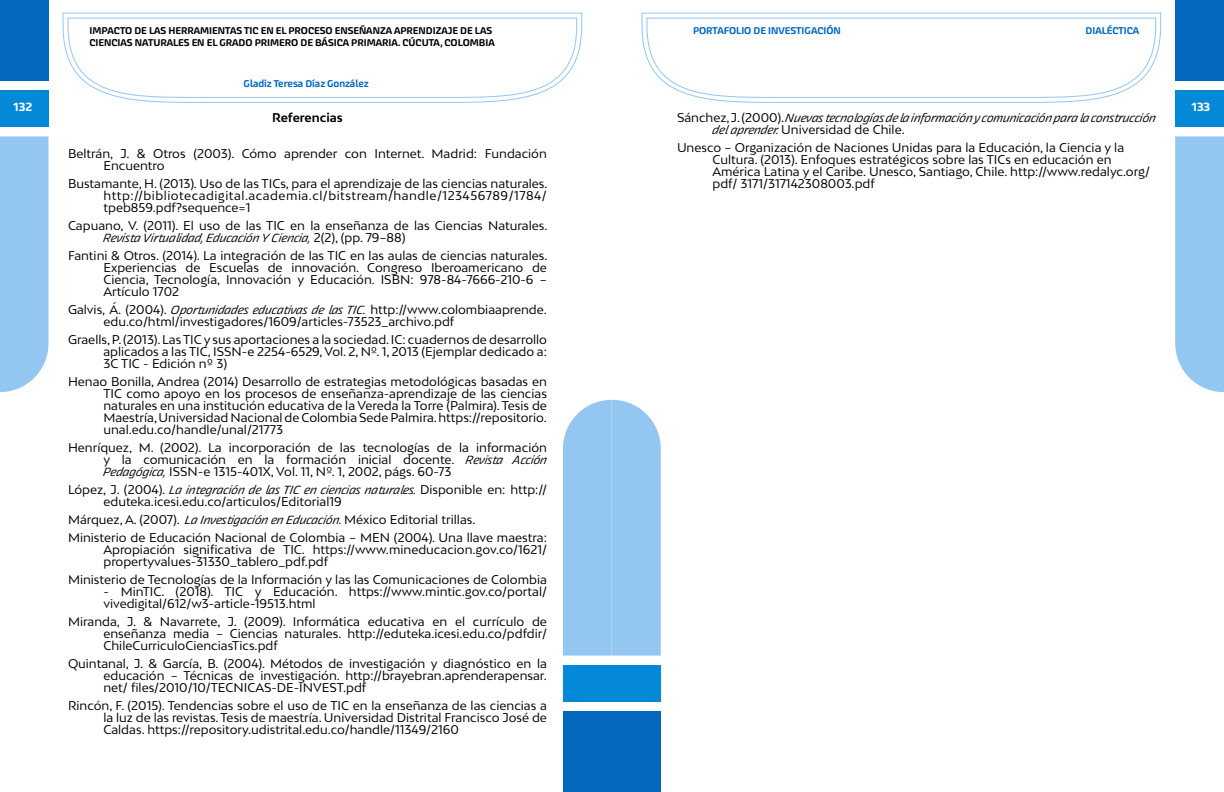
<style>
.page{position:relative;width:1224px;height:792px;background:#fff}
.page>*{position:absolute;margin:0;border:0;box-sizing:border-box;transform-origin:0 0}
.t1{font:12px/12px "Bw Mitga";color:#000;text-align:justify}
.t2{font:12px/12px "Akceler C";color:#000}
.t3{font:700 12px "Bw Mitga";color:#000}
.t4{font:500 12px "Akceler Aalt";color:#fff}
.t5{font:500 10px/12px "Akceler Aalt";color:#000}
.t6{font:500 10px "Akceler Aalt";color:#0068c2}
.s1{font-family:"Akceler C"}
.s2{font-family:"Bw Mitga"}
</style>
<div class="page">
<div style="left:0;top:0;width:49px;height:81px;background:#0468be"></div>
<div style="left:0;top:90px;width:49px;height:37px;background:#0489d8"></div>
<div style="left:0;top:136px;width:49px;height:256px;background:#93c6f1"></div>
<div style="left:563px;top:711px;width:49px;height:81px;background:#0468be"></div>
<div style="left:563px;top:665px;width:49px;height:37px;background:#0489d8"></div>
<svg style="left:62px;top:12px;width:521px;height:91px"></svg>
<svg style="left:67px;top:17px;width:511px;height:81px"></svg>
<div style="left:1175px;top:0;width:49px;height:81px;background:#0468be"></div>
<div style="left:1175px;top:90px;width:49px;height:37px;background:#0489d8"></div>
<div style="left:1175px;top:136px;width:49px;height:256px;background:#93c6f1"></div>
<div style="left:612px;top:711px;width:49px;height:81px;background:#0468be"></div>
<div style="left:612px;top:665px;width:49px;height:37px;background:#0489d8"></div>
<div style="left:563px;top:400px;width:98px;height:256px;background:#93c6f1"></div>
<svg style="left:641px;top:12px;width:521px;height:91px"></svg>
<svg style="left:646px;top:17px;width:511px;height:81px"></svg>
<p class="t5" style="left:90px;top:24px;width:407px">IMPACTO DE LAS HERRAMIENTAS TIC EN EL PROCESO ENSEÑANZA APRENDIZAJE DE LAS<br>CIENCIAS NATURALES EN EL GRADO PRIMERO DE BÁSICA PRIMARIA. CÚCUTA, COLOMBIA</p>
<p class="t6" style="left:693px;top:23px;width:149px">PORTAFOLIO DE INVESTIGACIÓN</p>
<p class="t6" style="left:1085px;top:23px;width:55px">DIALÉCTICA</p>
<p class="t6" style="left:244px;top:76px;width:126px">Gladiz Teresa Díaz González</p>
<p class="t4" style="left:14px;top:98px;width:20px">132</p>
<p class="t4" style="left:1192px;top:98px;width:20px">133</p>
<p class="t3" style="left:272px;top:110px;width:72px">Referencias</p>
<p class="t1" style="left:103px;top:148px;width:445px;text-indent:-35px">Beltrán, J. &amp; Otros (2003). Cómo aprender con Internet. Madrid: Fundación<br>Encuentro</p>
<p class="t1" style="left:103px;top:178px;width:446px;text-indent:-35px">Bustamante, H. (2013). Uso de las TICs, para el aprendizaje de las ciencias naturales. http://bibliotecadigital.academia.cl/bitstream/handle/123456789/1784/ tpeb859.pdf?sequence=1</p>
<p class="t1" style="left:103px;top:220px;width:446px;text-indent:-35px">Capuano, V. (2011). El uso de las TIC en la enseñanza de las Ciencias Naturales.<br><span class="s1">Revista Virtualidad, Educación Y Ciencia,</span> 2(2), (pp. 79–88)</p>
<p class="t1" style="left:103px;top:250px;width:446px;text-indent:-35px">Fantini &amp; Otros. (2014). La integración de las TIC en las aulas de ciencias naturales.<br>Experiencias de Escuelas de innovación. Congreso Iberoamericano de Ciencia, Tecnología, Innovación y Educación. ISBN: 978-84-7666-210-6 – Artículo 1702</p>
<p class="t1" style="left:103px;top:304px;width:445px;text-indent:-35px">Galvis, Á. (2004). <span class="s1">Oportunidades educativas de las TIC.</span> http://www.colombiaaprende. edu.co/html/investigadores/1609/articles-73523_archivo.pdf</p>
<p class="t1" style="left:103px;top:334px;width:445px;text-indent:-35px">Graells, P. (2013). Las TIC y sus aportaciones a la sociedad. IC: cuadernos de desarrollo aplicados a las TIC, ISSN-e 2254-6529, Vol. 2, Nº. 1, 2013 (Ejemplar dedicado a:<br>3C TIC - Edición nº 3)</p>
<p class="t1" style="left:103px;top:376px;width:445px;text-indent:-35px">Henao Bonilla, Andrea (2014) Desarrollo de estrategias metodológicas basadas en TIC como apoyo en los procesos de enseñanza-aprendizaje de las ciencias naturales en una institución educativa de la Vereda la Torre (Palmira). Tesis de Maestría, Universidad Nacional de Colombia Sede Palmira. https://repositorio. unal.edu.co/handle/unal/21773</p>
<p class="t1" style="left:103px;top:442px;width:445px;text-indent:-35px">Henríquez, M. (2002). La incorporación de las tecnologías de la información y la comunicación en la formación inicial docente. <span class="s1">Revista Acción Pedagógica,</span> ISSN-e 1315-401X, Vol. 11, Nº. 1, 2002, págs. 60-73</p>
<p class="t1" style="left:103px;top:484px;width:445px;text-indent:-35px">López, J. (2004). <span class="s1">La integración de las TIC en ciencias naturales.</span> Disponible en: http:// eduteka.icesi.edu.co/articulos/Editorial19</p>
<p class="t1" style="left:68px;top:514px;width:409px">Márquez, A. (2007). <span class="s1">La Investigación en Educación.</span> México Editorial trillas.</p>
<p class="t1" style="left:103px;top:532px;width:445px;text-indent:-35px">Ministerio de Educación Nacional de Colombia – MEN (2004). Una llave maestra:<br>Apropiación significativa de TIC. https://www.mineducacion.gov.co/1621/ propertyvalues-31330_tablero_pdf.pdf</p>
<p class="t1" style="left:68px;top:574px;width:480px">Ministerio de Tecnologías de la Información y las las Comunicaciones de Colombia</p>
<p class="t1" style="left:103px;top:586px;width:445px">- MinTIC. (2018). TIC y Educación. https://www.mintic.gov.co/portal/ vivedigital/612/w3-article-19513.html</p>
<p class="t1" style="left:103px;top:616px;width:445px;text-indent:-35px">Miranda, J. &amp; Navarrete, J. (2009). Informática educativa en el currículo de enseñanza media – Ciencias naturales. http://eduteka.icesi.edu.co/pdfdir/ ChileCurriculoCienciasTics.pdf</p>
<p class="t1" style="left:103px;top:658px;width:445px;text-indent:-35px">Quintanal, J. &amp; García, B. (2004). Métodos de investigación y diagnóstico en la educación – Técnicas de investigación. http://brayebran.aprenderapensar. net/ files/2010/10/TECNICAS-DE-INVEST.pdf</p>
<p class="t1" style="left:103px;top:700px;width:445px;text-indent:-35px">Rincón, F. (2015). Tendencias sobre el uso de TIC en la enseñanza de las ciencias a la luz de las revistas. Tesis de maestría. Universidad Distrital Francisco José de Caldas. https://repository.udistrital.edu.co/handle/11349/2160</p>
<p class="t2" style="left:712px;top:112px;width:445px;text-indent:-35px"><span class="s2">Sánchez, J. (2000).</span> Nuevas tecnologías de la información y comunicación para la construcción del aprender. <span class="s2">Universidad de Chile.</span></p>
<p class="t1" style="left:712px;top:142px;width:439px;text-align:left;text-indent:-35px">Unesco – Organización de Naciones Unidas para la Educación, la Ciencia y la Cultura. (2013). Enfoques estratégicos sobre las TICs en educación en América Latina y el Caribe. Unesco, Santiago, Chile. http://www.redalyc.org/ pdf/ 3171/317142308003.pdf</p>
</div>
